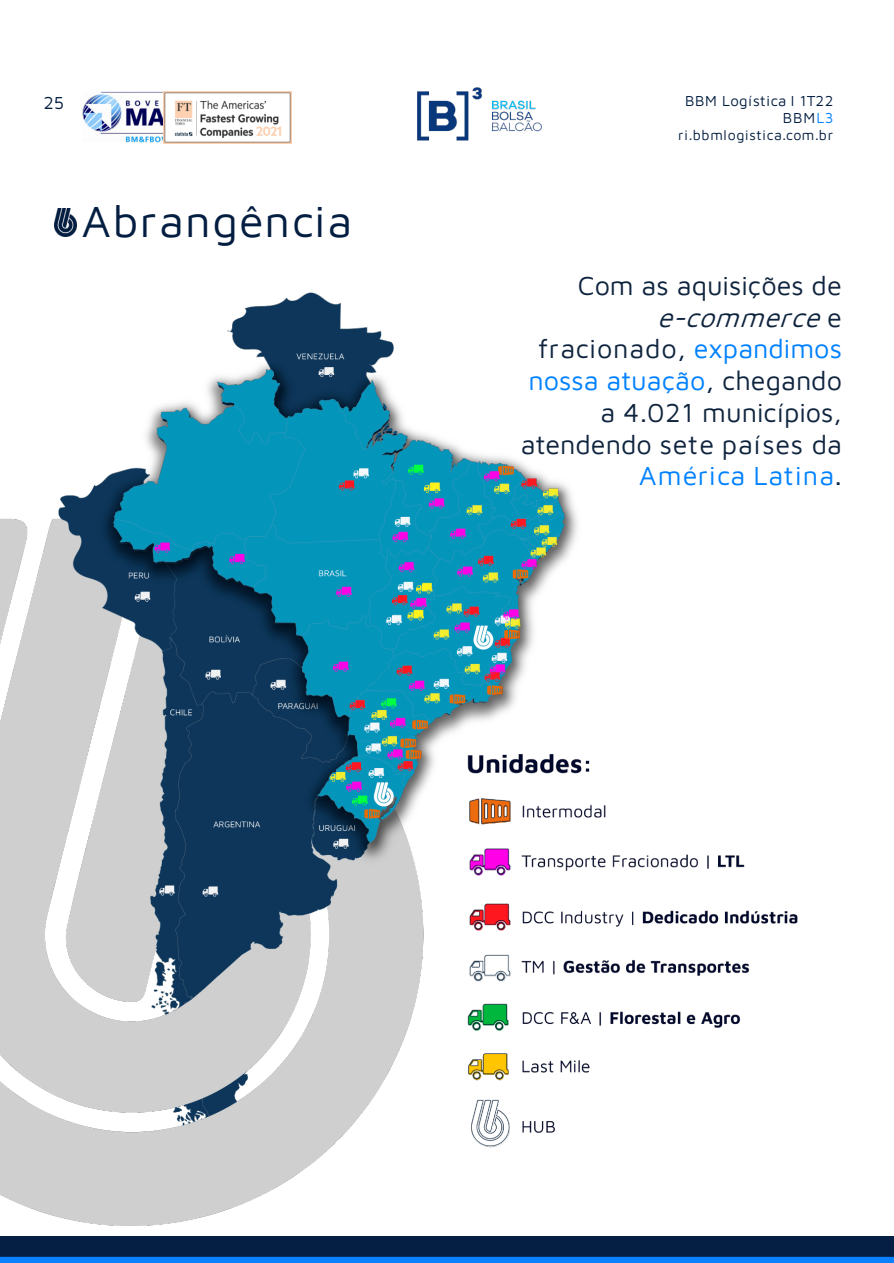
<style>
.page{position:relative;width:894px;height:1263px;background:#fff}
.page>*{position:absolute;margin:0;border:0;box-sizing:border-box;transform-origin:0 0}
.t1{font:45px "Maven Pro Bold";letter-spacing:.035em;color:#041e42}
.t2{font:27px/31.8px "Maven Pro Regular";color:#0f243e;text-align:right}
.t3{font:italic 27px/31.7px "Maven Pro Bold";color:#0f243e;text-align:right}
.t4{font:27px "Maven Pro Bold";letter-spacing:.045em;color:#0081ff}
.t5{font:18px "Maven Pro Regular";color:#041e42}
.t6{font:15px "Maven Pro Bold";letter-spacing:.03em;color:#041e42}
.t7{font:15px "Maven Pro Black";letter-spacing:.065em;color:#041e42}
.t8{font:14.25px "Maven Pro Black";letter-spacing:.05em;color:#041e42}
.s1{color:#0081ff}
.s2{font-family:"Maven Pro Regular";font-style:normal}
.s3{font-style:normal}
.s4{font-family:"Maven Pro Regular";font-style:normal;color:#041e42}
.s5{font-family:"Maven Pro Regular";font-style:normal;color:#0081ff}
.s6{color:#041e42}
.s7{font-family:"Maven Pro Bold"}
.s8{font-family:"Maven Pro Regular";color:#041e42}
</style>
<div class="page">
<img style="left:82px;top:91px;width:109px;height:53px">
<img style="left:417px;top:88px;width:124px;height:53px">
<img style="left:0;top:1236px;width:893px;height:27px">
<img style="left:163px;top:91px;width:129px;height:52px">
<img style="left:54px;top:209px;width:22px;height:28px">
<img style="left:0;top:292px;width:578px;height:933px">
<img style="left:453px;top:751px;width:345px;height:407px">
<p class="t5" style="left:43px;top:90px;width:22px">25</p>
<p class="t6" style="left:685px;top:90px;width:150px">BBM Logística I 1T22</p>
<p class="t7" style="left:782px;top:108px;width:52px">BBM<span class="s1">L3</span></p>
<p class="t8" style="left:677px;top:125px;width:156px">ri.bbmlogistica.com.br</p>
<h1 class="t1" style="left:82px;top:190px;width:272px">Abrangência</h1>
<p class="t2" style="left:577px;top:268px;width:265px">Com as aquisições de</p>
<p class="t3" style="left:538px;top:300px;width:305px">e-commerce <span class="s2">e </span><span class="s3">fracionado</span><span class="s4">,</span> <span class="s5">expandimos</span></p>
<p class="t2" style="left:520px;top:363px;width:322px"><span class="s1">nossa atuação</span><span class="s6">,</span> chegando a <span class="s7">4.021</span> municípios, atendendo <span class="s7">sete países</span> da</p>
<p class="t4" style="left:639px;top:457px;width:204px">América Latina<span class="s8">.</span></p>
</div>
